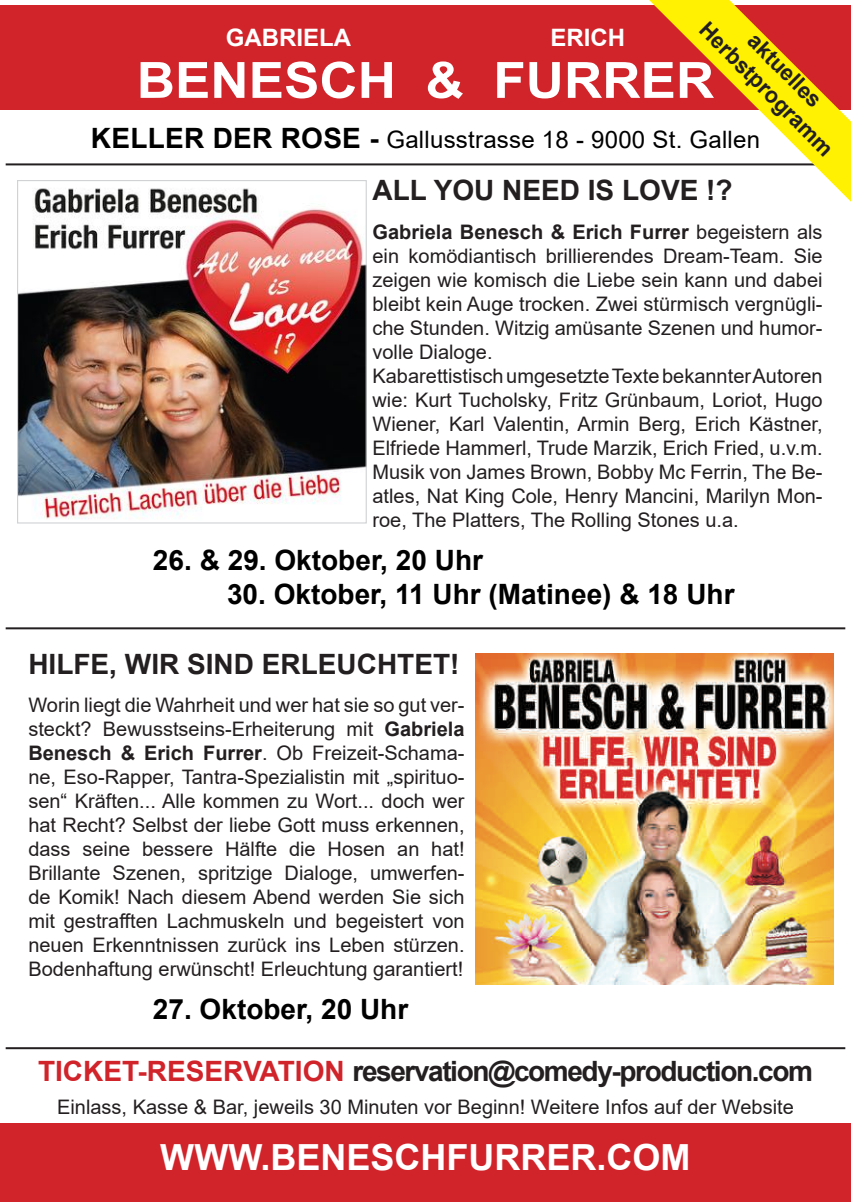
<style>
.page{position:relative;width:851px;height:1202px;background:#fff}
.page>*{position:absolute;margin:0;border:0;box-sizing:border-box;transform-origin:0 0}
.t1{font:700 50px "Arial";color:#fff;scale:1.06 1}
.t2{font:700 36px "Arial";color:#fff}
.t3{font:700 28px/61.2px "Arial";letter-spacing:-.05em;color:#231f20}
.t4{font:700 28px "Arial";color:#000}
.t5{font:700 28px "Arial";color:#231f20}
.t6{font:24px "Arial";letter-spacing:.01em;color:#000}
.t7{font:700 24px "Arial";color:#fff}
.t8{font:700 22px/26.4px "Arial";color:#231f20;text-align:center}
.t9{font:20px/24px "Arial";color:#231f20}
.s1{font-weight:700;font-size:28px}
.s2{font-weight:700}
.s3{color:#000}
.s4{color:#d1232a}
</style>
<div class="page">
<hr style="left:6px;top:163px;width:839px;height:2px;background:#231f20">
<div style="left:0;top:1123px;width:850px;height:79px;background:#d1232a"></div>
<div style="left:0;top:6px;width:850px;height:104px;background:#d1232a"></div>
<img style="left:476px;top:653px;width:357px;height:332px">
<hr style="left:6px;top:627px;width:839px;height:2px;background:#231f20">
<img style="left:19px;top:188px;width:346px;height:332px">
<div style="left:17px;top:180px;width:350px;height:344px;border:1px solid #d1d2d4"></div>
<svg style="left:642px;top:0;width:208px;height:201px"></svg>
<hr style="left:6px;top:1047px;width:839px;height:2px;background:#231f20">
<p class="t8" style="left:731px;top:-2px;width:180px;rotate:45deg">aktuelles<br>Herbstprogramm</p>
<p class="t7" style="left:226px;top:24px;width:127px">GABRIELA</p>
<p class="t7" style="left:550px;top:24px;width:76px">ERICH</p>
<h1 class="t1" style="left:137px;top:53px;width:546px">BENESCH &amp; FURRER</h1>
<p class="t6" style="left:91px;top:126px;width:670px"><span class="s1">KELLER DER ROSE -</span> Gallusstrasse 18 - 9000 St. Gallen</p>
<h3 class="t5" style="left:372px;top:175px;width:361px">ALL YOU NEED IS LOVE !?</h3>
<p class="t9" style="left:372px;top:220px;width:451px"><span class="s2">Gabriela Benesch &amp; Erich Furrer</span> begeistern als ein komödiantisch brillierendes Dream-Team. Sie zeigen wie komisch die Liebe sein kann und dabei bleibt kein Auge trocken. Zwei stürmisch vergnügli&shy;che Stunden. Witzig amüsante Szenen und humor&shy;volle Dialoge.<br>Kabarettistisch umgesetzte Texte bekannter Autoren wie: Kurt Tucholsky, Fritz Grünbaum, Loriot, Hugo Wiener, Karl Valentin, Armin Berg, Erich Kästner, Elfriede Hammerl, Trude Marzik, Erich Fried, u.v.m.<br>Musik von James Brown, Bobby Mc Ferrin, The Be&shy;atles, Nat King Cole, Henry Mancini, Marilyn Mon&shy;roe, The Platters, The Rolling Stones u.a.</p>
<h3 class="t4" style="left:153px;top:545px;width:331px">26. &amp; 29. Oktober, 20 Uhr</h3>
<h3 class="t4" style="left:227px;top:578px;width:509px">30. Oktober, 11 Uhr (Matinee) &amp; 18 Uhr</h3>
<h3 class="t5" style="left:28px;top:648px;width:432px">HILFE, WIR SIND ERLEUCHTET!</h3>
<p class="t9" style="left:28px;top:693px;width:437px;text-align:justify">Worin liegt die Wahrheit und wer hat sie so gut ver&shy;steckt? Bewusstseins-Erheiterung mit <span class="s2">Gabriela Benesch &amp; Erich Furrer</span>. Ob Freizeit-Schama&shy;ne, Eso-Rapper, Tantra-Spezialistin mit „spirituo&shy;sen“ Kräften... Alle kommen zu Wort... doch wer hat Recht? Selbst der liebe Gott muss erkennen, dass seine bessere Hälfte die Hosen an hat!<br>Brillante Szenen, spritzige Dialoge, umwerfen&shy;de Komik! Nach diesem Abend werden Sie sich mit gestrafften Lachmuskeln und begeistert von neuen Erkenntnissen zurück ins Leben stürzen.<br>Bodenhaftung erwünscht! Erleuchtung garantiert!</p>
<h3 class="t3" style="left:38px;top:979px;width:776px;text-indent:115px"><span class="s3">27. Oktober, 20 Uhr<br></span><span class="s4">TICKET-RESERVATION</span> reservation@comedy-production.com</h3>
<p class="t9" style="left:57px;top:1095px;width:738px">Einlass, Kasse &amp; Bar, jeweils 30 Minuten vor Beginn! Weitere Infos auf der Website</p>
<h2 class="t2" style="left:160px;top:1138px;width:531px">WWW.BENESCHFURRER.COM</h2>
</div>
